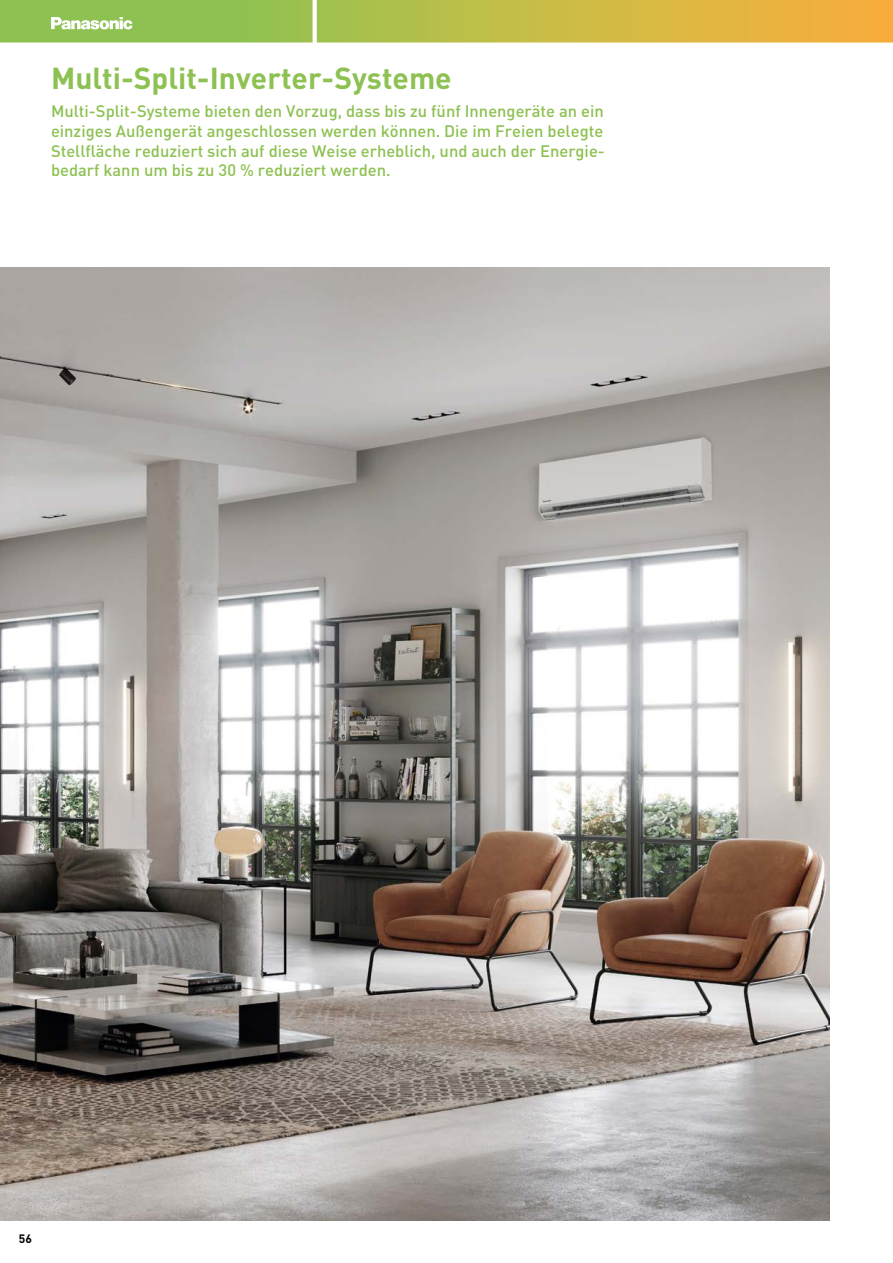
<style>
.page{position:relative;width:893px;height:1263px;background:#fff}
.page>*{position:absolute;margin:0;border:0;box-sizing:border-box;transform-origin:0 0}
.t1{font:700 30px "DIN";color:#8dc151}
.t2{font:500 16.5px/19.8px "DIN";color:#8dc151;text-align:justify}
.t3{font:700 12px "DIN";color:#000}
</style>
<div class="page">
<img style="left:0;top:268px;width:829px;height:952px">
<svg style="left:0;top:0;width:893px;height:43px;background:#bbbd4e"></svg>
<h1 class="t1" style="left:51px;top:58px;width:402px">Multi-Split-Inverter-Systeme</h1>
<p class="t2" style="left:51px;top:101px;width:554px">Multi-Split-Systeme bieten den Vorzug, dass bis zu fünf Innengeräte an ein einziges Außengerät angeschlossen werden können. Die im Freien belegte Stellfläche reduziert sich auf diese Weise erheblich, und auch der Energie&shy;bedarf kann um bis zu 30 % reduziert werden.</p>
<p class="t3" style="left:19px;top:1231px;width:15px">56</p>
</div>
